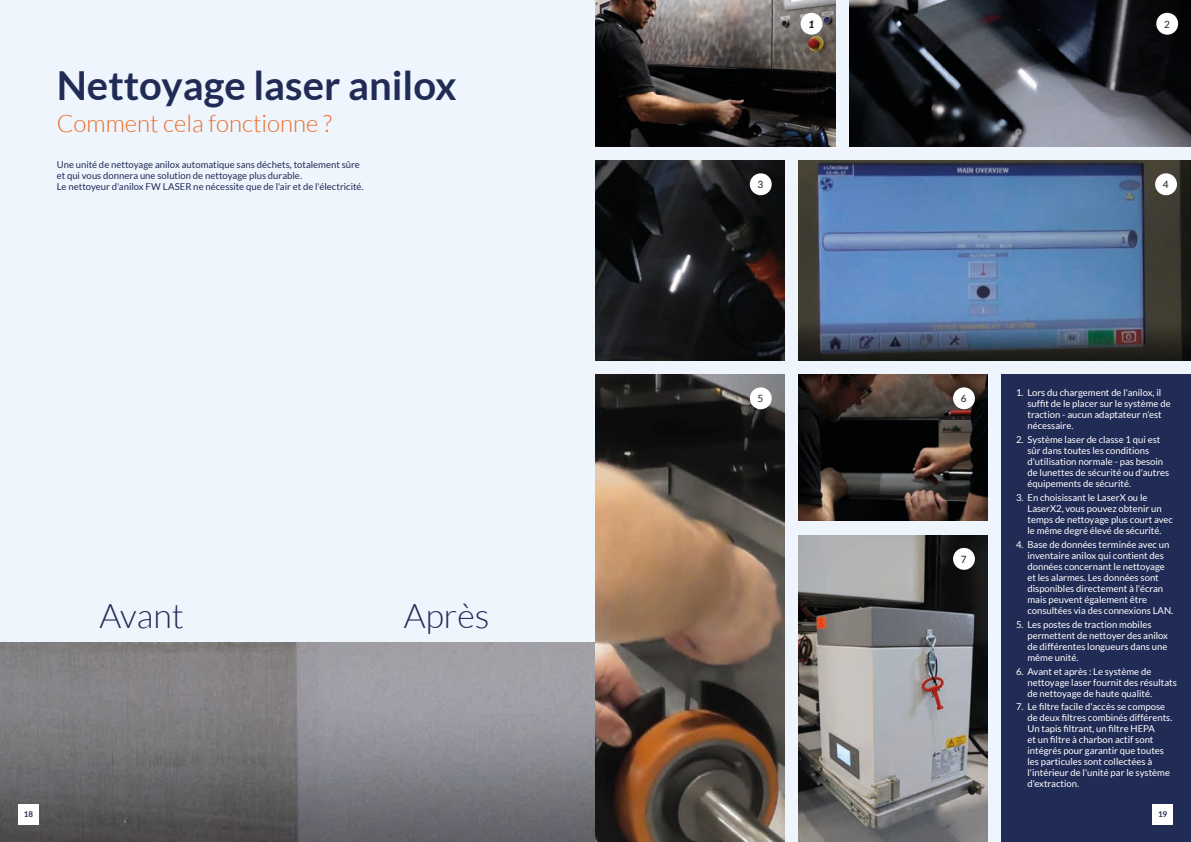
<style>
.page{position:relative;width:1191px;height:842px;background:#fff}
.page>*{position:absolute;margin:0;border:0;box-sizing:border-box;transform-origin:0 0}
.t1{font:700 40px "Lato";color:#212c56}
.t2{font:300 34px "Lato";color:#212c56}
.t3{font:300 24px "Lato";color:#ed6a24}
.t4{font:10px "Lato";color:#1d1d1b}
.t5{font:italic 900 10px "Lato";color:#1d1d1b}
.t6{font:9.5px/11px "Lato";color:#fff}
.t7{font:9.5px/11px "Lato";color:#212c56}
.t8{font:700 8px "Lato";color:#212c56}
</style>
<div class="page">
<div style="left:0;top:0;width:595px;height:842px;background:#eef5fd"></div>
<img style="left:0;top:642px;width:595px;height:200px">
<div style="left:595px;top:0;width:596px;height:842px;background:#eef5fd"></div>
<div style="left:1002px;top:375px;width:189px;height:467px;background:#212c56"></div>
<img style="left:798px;top:161px;width:393px;height:199px">
<img style="left:595px;top:375px;width:189px;height:467px">
<img style="left:595px;top:0;width:240px;height:146px">
<img style="left:595px;top:161px;width:189px;height:199px">
<img style="left:849px;top:0;width:342px;height:146px">
<img style="left:798px;top:375px;width:189px;height:146px">
<img style="left:798px;top:535px;width:189px;height:307px">
<div style="left:800px;top:13px;width:22px;height:22px;background:#fff;border-radius:11px"></div>
<div style="left:1156px;top:13px;width:22px;height:22px;background:#fff;border-radius:11px"></div>
<div style="left:1155px;top:173px;width:22px;height:22px;background:#fff;border-radius:11px"></div>
<div style="left:750px;top:173px;width:21px;height:22px;background:#fff;border-radius:11px"></div>
<div style="left:750px;top:387px;width:21px;height:22px;background:#fff;border-radius:11px"></div>
<div style="left:953px;top:387px;width:22px;height:22px;background:#fff;border-radius:11px"></div>
<div style="left:953px;top:548px;width:22px;height:22px;background:#fff;border-radius:11px"></div>
<div style="left:18px;top:805px;width:21px;height:19px;background:#fff"></div>
<div style="left:1152px;top:805px;width:21px;height:19px;background:#fff"></div>
<h1 class="t1" style="left:57px;top:63px;width:401px">Nettoyage laser anilox</h1>
<h3 class="t3" style="left:57px;top:110px;width:277px">Comment cela fonctionne ?</h3>
<p class="t7" style="left:57px;top:159px;width:308px">Une unité de nettoyage anilox automatique sans déchets, totalement sûre et qui vous donnera une solution de nettoyage plus durable.<br>Le nettoyeur d'anilox FW LASER ne nécessite que de l'air et de l'électricité.</p>
<h2 class="t2" style="left:100px;top:597px;width:86px">Avant</h2>
<h2 class="t2" style="left:404px;top:597px;width:87px">Après</h2>
<p class="t5" style="left:808px;top:18px;width:7px">1</p>
<p class="t4" style="left:1164px;top:18px;width:7px">2</p>
<p class="t4" style="left:757px;top:179px;width:7px">3</p>
<p class="t4" style="left:1162px;top:179px;width:7px">4</p>
<p class="t4" style="left:757px;top:393px;width:7px">5</p>
<p class="t4" style="left:960px;top:393px;width:7px">6</p>
<p class="t4" style="left:960px;top:553px;width:7px">7</p>
<p class="t6" style="left:1027px;top:387px;width:145px;text-indent:-11px">1. Lors du chargement de l'anilox, il suffit de le placer sur le système de traction - aucun adaptateur n'est nécessaire.</p>
<p class="t6" style="left:1027px;top:434px;width:143px;text-indent:-11px">2. Système laser de classe 1 qui est sûr dans toutes les conditions d'utilisation normale - pas besoin de lunettes de sécurité ou d'autres équipements de sécurité.</p>
<p class="t6" style="left:1027px;top:492px;width:147px;text-indent:-11px">3. En choisissant le LaserX ou le<br>LaserX2, vous pouvez obtenir un temps de nettoyage plus court avec le même degré élevé de sécurité.</p>
<p class="t6" style="left:1027px;top:539px;width:147px;text-indent:-11px">4. Base de données terminée avec un inventaire anilox qui contient des données concernant le nettoyage et les alarmes. Les données sont disponibles directement à l'écran mais peuvent également être consultées via des connexions LAN.</p>
<p class="t6" style="left:1027px;top:619px;width:142px;text-indent:-11px">5. Les postes de traction mobiles permettent de nettoyer des anilox de différentes longueurs dans une même unité.</p>
<p class="t6" style="left:1027px;top:666px;width:151px;text-indent:-11px">6. Avant et après : Le système de nettoyage laser fournit des résultats de nettoyage de haute qualité.</p>
<p class="t6" style="left:1027px;top:701px;width:146px;text-indent:-11px">7. Le filtre facile d'accès se compose de deux filtres combinés différents.<br>Un tapis filtrant, un filtre HEPA<br>et un filtre à charbon actif sont intégrés pour garantir que toutes les particules sont collectées à l'intérieur de l'unité par le système d'extraction.</p>
<p class="t8" style="left:24px;top:809px;width:11px">22</p>
<p class="t8" style="left:24px;top:810px;width:11px">18</p>
<p class="t8" style="left:1158px;top:809px;width:11px">2319</p>
</div>
